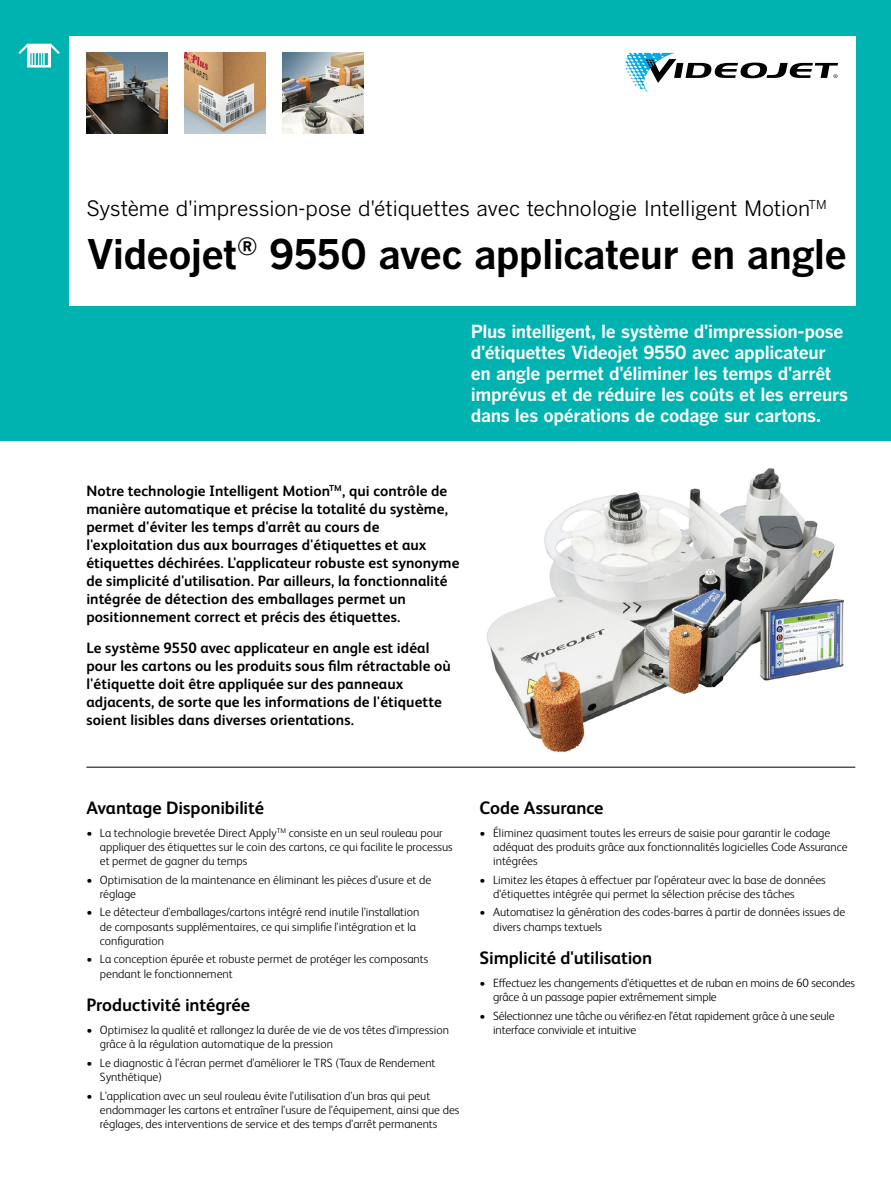
<style>
.page{position:relative;width:891px;height:1188px;background:#fff}
.page>*{position:absolute;margin:0;border:0;box-sizing:border-box;transform-origin:0 0}
.t1{font:700 40.5px "Benton Gothic";letter-spacing:-.02em;color:#000}
.t2{font:21px "Benton Gothic";letter-spacing:-.01em;color:#000}
.t3{font:700 18px/21px "Benton Gothic";letter-spacing:-.02em;color:#fff}
.t4{font:700 18px "FS Albert Pro";letter-spacing:-.01em;color:#000}
.t5{font:700 15px/18px "FS Albert Pro";letter-spacing:.005em;color:#000}
.t6{font:300 12px/14.2px "FS Albert Pro";color:#000}
</style>
<div class="page">
<div style="left:0;top:0;width:891px;height:441px;background:#00b3b0"></div>
<div style="left:69px;top:36px;width:786px;height:270px;background:#fff"></div>
<svg style="left:625px;top:53px;width:213px;height:39px"></svg>
<hr style="left:86px;top:767px;width:769px;height:1px;background:#000">
<img style="left:185px;top:53px;width:81px;height:81px">
<img style="left:283px;top:53px;width:81px;height:81px">
<img style="left:86px;top:53px;width:81px;height:81px">
<svg style="left:19px;top:44px;width:41px;height:24px"></svg>
<img style="left:487px;top:468px;width:357px;height:285px">
<h2 class="t2" style="left:86px;top:197px;width:742px">Système d'impression-pose d'étiquettes avec technologie Intelligent Motion<sup>TM</sup></h2>
<h1 class="t1" style="left:86px;top:231px;width:762px">Videojet<sup>®</sup> 9550 avec applicateur en angle</h1>
<h3 class="t3" style="left:471px;top:321px;width:379px">Plus intelligent, le système d'impression-pose d'étiquettes Videojet 9550 avec applicateur en angle permet d'éliminer les temps d'arrêt imprévus et de réduire les coûts et les erreurs dans les opérations de codage sur cartons.</h3>
<p class="t5" style="left:86px;top:481px;width:375px">Notre technologie Intelligent Motion<sup>TM</sup>, qui contrôle de manière automatique et précise la totalité du système, permet d'éviter les temps d'arrêt au cours de l'exploitation dus aux bourrages d'étiquettes et aux étiquettes déchirées. L'applicateur robuste est synonyme de simplicité d'utilisation. Par ailleurs, la fonctionnalité intégrée de détection des emballages permet un positionnement correct et précis des étiquettes.</p>
<p class="t5" style="left:86px;top:638px;width:366px">Le système 9550 avec applicateur en angle est idéal pour les cartons ou les produits sous film rétractable où l'étiquette doit être appliquée sur des panneaux adjacents, de sorte que les informations de l'étiquette soient lisibles dans diverses orientations.</p>
<h3 class="t4" style="left:86px;top:795px;width:179px">Avantage Disponibilité</h3>
<p class="t6" style="left:100px;top:825px;width:354px;text-indent:-13px">• La technologie brevetée Direct Apply<sup>TM</sup> consiste en un seul rouleau pour appliquer des étiquettes sur le coin des cartons, ce qui facilite le processus et permet de gagner du temps</p>
<p class="t6" style="left:100px;top:872px;width:333px;text-indent:-14px">• Optimisation de la maintenance en éliminant les pièces d'usure et de réglage</p>
<p class="t6" style="left:100px;top:904px;width:321px;text-indent:-14px">• Le détecteur d'emballages/cartons intégré rend inutile l'installation de composants supplémentaires, ce qui simplifie l'intégration et la configuration</p>
<p class="t6" style="left:100px;top:951px;width:330px;text-indent:-14px">• La conception épurée et robuste permet de protéger les composants pendant le fonctionnement</p>
<h3 class="t4" style="left:86px;top:992px;width:165px">Productivité intégrée</h3>
<p class="t6" style="left:100px;top:1022px;width:351px;text-indent:-14px">• Optimisez la qualité et rallongez la durée de vie de vos têtes d'impression grâce à la régulation automatique de la pression</p>
<p class="t6" style="left:100px;top:1055px;width:337px;text-indent:-14px">• Le diagnostic à l'écran permet d'améliorer le TRS (Taux de Rendement<br>Synthétique)</p>
<p class="t6" style="left:100px;top:1088px;width:361px;text-indent:-14px">• L'application avec un seul rouleau évite l'utilisation d'un bras qui peut endommager les cartons et entraîner l'usure de l'équipement, ainsi que des réglages, des interventions de service et des temps d'arrêt permanents</p>
<h3 class="t4" style="left:480px;top:795px;width:125px">Code Assurance</h3>
<p class="t6" style="left:493px;top:825px;width:356px;text-indent:-14px">• Éliminez quasiment toutes les erreurs de saisie pour garantir le codage adéquat des produits grâce aux fonctionnalités logicielles Code Assurance intégrées</p>
<p class="t6" style="left:493px;top:872px;width:334px;text-indent:-14px">• Limitez les étapes à effectuer par l'opérateur avec la base de données d'étiquettes intégrée qui permet la sélection précise des tâches</p>
<p class="t6" style="left:493px;top:904px;width:354px;text-indent:-14px">• Automatisez la génération des codes-barres à partir de données issues de divers champs textuels</p>
<h3 class="t4" style="left:480px;top:945px;width:174px">Simplicité d'utilisation</h3>
<p class="t6" style="left:493px;top:975px;width:363px;text-indent:-14px">• Effectuez les changements d'étiquettes et de ruban en moins de 60 secondes grâce à un passage papier extrêmement simple</p>
<p class="t6" style="left:493px;top:1008px;width:343px;text-indent:-14px">• Sélectionnez une tâche ou vérifiez-en l'état rapidement grâce à une seule interface conviviale et intuitive</p>
</div>
